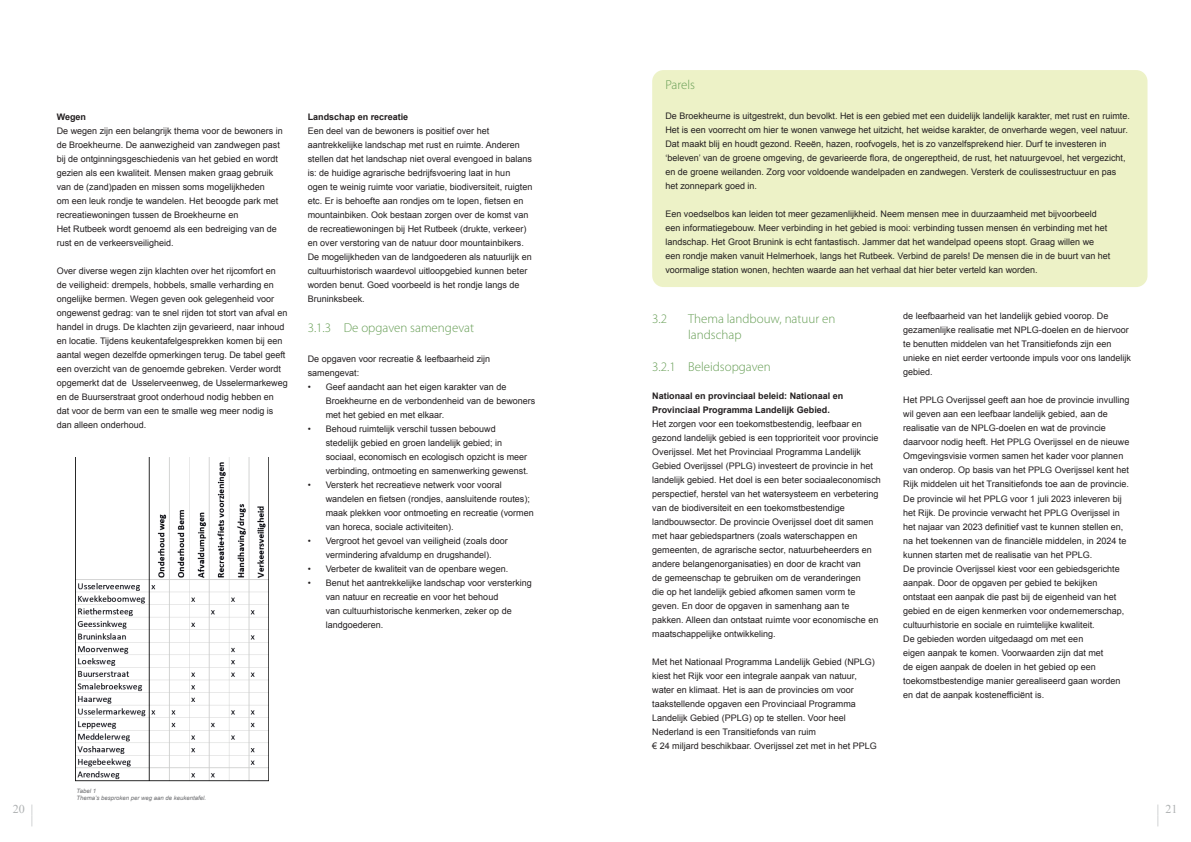
<style>
.page{position:relative;width:1191px;height:842px;background:#fff}
.page>*{position:absolute;margin:0;border:0;box-sizing:border-box;transform-origin:0 0}
.t1{font:300 13px/16px "Myriad Pro";color:#679e55}
.t2{font:12px/11px "Times New Roman";color:#aeb1b2;text-align:right}
.t3{font:9px/14px "Arial";color:#231f20}
.t4{font:700 9px/14px "Arial";color:#231f20}
.t5{font:italic 6px/7.2px "Arial";color:#6c6d70}
</style>
<div class="page">
<div style="left:652px;top:70px;width:495px;height:217px;background:#edf2c7;border-radius:11px"></div>
<img style="left:76px;top:457px;width:193px;height:324px">
<p class="t4" style="left:57px;top:110px;width:31px">Wegen</p>
<p class="t3" style="left:57px;top:124px;width:228px">De wegen zijn een belangrijk thema voor de bewoners in de Broekheurne. De aanwezigheid van zandwegen past bij de ontginningsgeschiedenis van het gebied en wordt gezien als een kwaliteit. Mensen maken graag gebruik van de (zand)paden en missen soms mogelijkheden<br>om een leuk rondje te wandelen. Het beoogde park met recreatiewoningen tussen de Broekheurne en<br>Het Rutbeek wordt genoemd als een bedreiging van de rust en de verkeersveiligheid.</p>
<p class="t3" style="left:57px;top:264px;width:232px">Over diverse wegen zijn klachten over het rijcomfort en de veiligheid: drempels, hobbels, smalle verharding en ongelijke bermen. Wegen geven ook gelegenheid voor ongewenst gedrag: van te snel rijden tot stort van afval en handel in drugs. De klachten zijn gevarieerd, naar inhoud en locatie. Tijdens keukentafelgesprekken komen bij een aantal wegen dezelfde opmerkingen terug. De tabel geeft een overzicht van de genoemde gebreken. Verder wordt opgemerkt dat de Usselerveenweg, de Usselermarkeweg en de Buurserstraat groot onderhoud nodig hebben en dat voor de berm van een te smalle weg meer nodig is dan alleen onderhoud.</p>
<p class="t4" style="left:308px;top:110px;width:102px">Landschap en recreatie</p>
<p class="t3" style="left:308px;top:124px;width:226px">Een deel van de bewoners is positief over het aantrekkelijke landschap met rust en ruimte. Anderen stellen dat het landschap niet overal evengoed in balans is: de huidige agrarische bedrijfsvoering laat in hun ogen te weinig ruimte voor variatie, biodiversiteit, ruigten etc. Er is behoefte aan rondjes om te lopen, fietsen en mountainbiken. Ook bestaan zorgen over de komst van de recreatiewoningen bij Het Rutbeek (drukte, verkeer) en over verstoring van de natuur door mountainbikers.<br>De mogelijkheden van de landgoederen als natuurlijk en cultuurhistorisch waardevol uitloopgebied kunnen beter worden benut. Goed voorbeeld is het rondje langs de Bruninksbeek.</p>
<h1 class="t1" style="left:308px;top:320px;width:168px">3.1.3 De opgaven samengevat</h1>
<p class="t3" style="left:308px;top:352px;width:184px">De opgaven voor recreatie &amp; leefbaarheid zijn samengevat:</p>
<p class="t3" style="left:326px;top:380px;width:211px;text-indent:-18px">• Geef aandacht aan het eigen karakter van de<br>Broekheurne en de verbondenheid van de bewoners met het gebied en met elkaar.</p>
<p class="t3" style="left:326px;top:422px;width:204px;text-indent:-18px">• Behoud ruimtelijk verschil tussen bebouwd stedelijk gebied en groen landelijk gebied; in sociaal, economisch en ecologisch opzicht is meer verbinding, ontmoeting en samenwerking gewenst.</p>
<p class="t3" style="left:326px;top:478px;width:210px;text-indent:-18px">• Versterk het recreatieve netwerk voor vooral wandelen en fietsen (rondjes, aansluitende routes); maak plekken voor ontmoeting en recreatie (vormen van horeca, sociale activiteiten).</p>
<p class="t3" style="left:308px;top:534px;width:202px;text-align:center">• Vergroot het gevoel van veiligheid (zoals door vermindering afvaldump en drugshandel).</p>
<p class="t3" style="left:308px;top:562px;width:202px">• Verbeter de kwaliteit van de openbare wegen.</p>
<p class="t3" style="left:326px;top:576px;width:208px;text-indent:-18px">• Benut het aantrekkelijke landschap voor versterking van natuur en recreatie en voor het behoud<br>van cultuurhistorische kenmerken, zeker op de landgoederen.</p>
<p class="t5" style="left:77px;top:787px;width:131px">Tabel 1<br>Thema’s besproken per weg aan de keukentafel.</p>
<h1 class="t1" style="left:665px;top:77px;width:31px">Parels</h1>
<p class="t3" style="left:665px;top:109px;width:466px">De Broekheurne is uitgestrekt, dun bevolkt. Het is een gebied met een duidelijk landelijk karakter, met rust en ruimte.<br>Het is een voorrecht om hier te wonen vanwege het uitzicht, het weidse karakter, de onverharde wegen, veel natuur.<br>Dat maakt blij en houdt gezond. Reeën, hazen, roofvogels, het is zo vanzelfsprekend hier. Durf te investeren in ‘beleven’ van de groene omgeving, de gevarieerde flora, de ongereptheid, de rust, het natuurgevoel, het vergezicht, en de groene weilanden. Zorg voor voldoende wandelpaden en zandwegen. Versterk de coulissestructuur en pas het zonnepark goed in.</p>
<p class="t3" style="left:665px;top:207px;width:446px">Een voedselbos kan leiden tot meer gezamenlijkheid. Neem mensen mee in duurzaamheid met bijvoorbeeld een informatiegebouw. Meer verbinding in het gebied is mooi: verbinding tussen mensen én verbinding met het landschap. Het Groot Brunink is echt fantastisch. Jammer dat het wandelpad opeens stopt. Graag willen we een rondje maken vanuit Helmerhoek, langs het Rutbeek. Verbind de parels! De mensen die in de buurt van het voormalige station wonen, hechten waarde aan het verhaal dat hier beter verteld kan worden.</p>
<h1 class="t1" style="left:652px;top:310px;width:16px">3.2</h1>
<h1 class="t1" style="left:688px;top:310px;width:149px">Thema landbouw, natuur en landschap</h1>
<h1 class="t1" style="left:652px;top:358px;width:120px">3.2.1 Beleidsopgaven</h1>
<p class="t4" style="left:652px;top:389px;width:193px">Nationaal en provinciaal beleid: Nationaal en<br>Provinciaal Programma Landelijk Gebied.</p>
<p class="t3" style="left:652px;top:416px;width:230px">Het zorgen voor een toekomstbestendig, leefbaar en gezond landelijk gebied is een topprioriteit voor provincie Overijssel. Met het Provinciaal Programma Landelijk Gebied Overijssel (PPLG) investeert de provincie in het landelijk gebied. Het doel is een beter sociaaleconomisch perspectief, herstel van het watersysteem en verbetering van de biodiversiteit en een toekomstbestendige landbouwsector. De provincie Overijssel doet dit samen met haar gebiedspartners (zoals waterschappen en gemeenten, de agrarische sector, natuurbeheerders en andere belangenorganisaties) en door de kracht van<br>de gemeenschap te gebruiken om de veranderingen<br>die op het landelijk gebied afkomen samen vorm te geven. En door de opgaven in samenhang aan te pakken. Alleen dan ontstaat ruimte voor economische en maatschappelijke ontwikkeling.</p>
<p class="t3" style="left:652px;top:655px;width:226px">Met het Nationaal Programma Landelijk Gebied (NPLG) kiest het Rijk voor een integrale aanpak van natuur, water en klimaat. Het is aan de provincies om voor taakstellende opgaven een Provinciaal Programma Landelijk Gebied (PPLG) op te stellen. Voor heel Nederland is een Transitiefonds van ruim<br>€ 24 miljard beschikbaar. Overijssel zet met in het PPLG</p>
<p class="t3" style="left:903px;top:309px;width:229px">de leefbaarheid van het landelijk gebied voorop. De gezamenlijke realisatie met NPLG-doelen en de hiervoor te benutten middelen van het Transitiefonds zijn een unieke en niet eerder vertoonde impuls voor ons landelijk gebied.</p>
<p class="t3" style="left:903px;top:393px;width:228px">Het PPLG Overijssel geeft aan hoe de provincie invulling wil geven aan een leefbaar landelijk gebied, aan de realisatie van de NPLG-doelen en wat de provincie daarvoor nodig heeft. Het PPLG Overijssel en de nieuwe Omgevingsvisie vormen samen het kader voor plannen van onderop. Op basis van het PPLG Overijssel kent het Rijk middelen uit het Transitiefonds toe aan de provincie.<br>De provincie wil het PPLG voor 1 juli 2023 inleveren bij het Rijk. De provincie verwacht het PPLG Overijssel in het najaar van 2023 definitief vast te kunnen stellen en, na het toekennen van de financiële middelen, in 2024 te kunnen starten met de realisatie van het PPLG.<br>De provincie Overijssel kiest voor een gebiedsgerichte aanpak. Door de opgaven per gebied te bekijken ontstaat een aanpak die past bij de eigenheid van het gebied en de eigen kenmerken voor ondernemerschap, cultuurhistorie en sociale en ruimtelijke kwaliteit.<br>De gebieden worden uitgedaagd om met een<br>eigen aanpak te komen. Voorwaarden zijn dat met<br>de eigen aanpak de doelen in het gebied op een toekomstbestendige manier gerealiseerd gaan worden en dat de aanpak kostenefficiënt is.</p>
<h2 class="t2" style="left:13px;top:803px;width:22px">20 | |</h2>
<h2 class="t2" style="left:1157px;top:803px;width:22px;text-align:left">| 21 |</h2>
</div>
